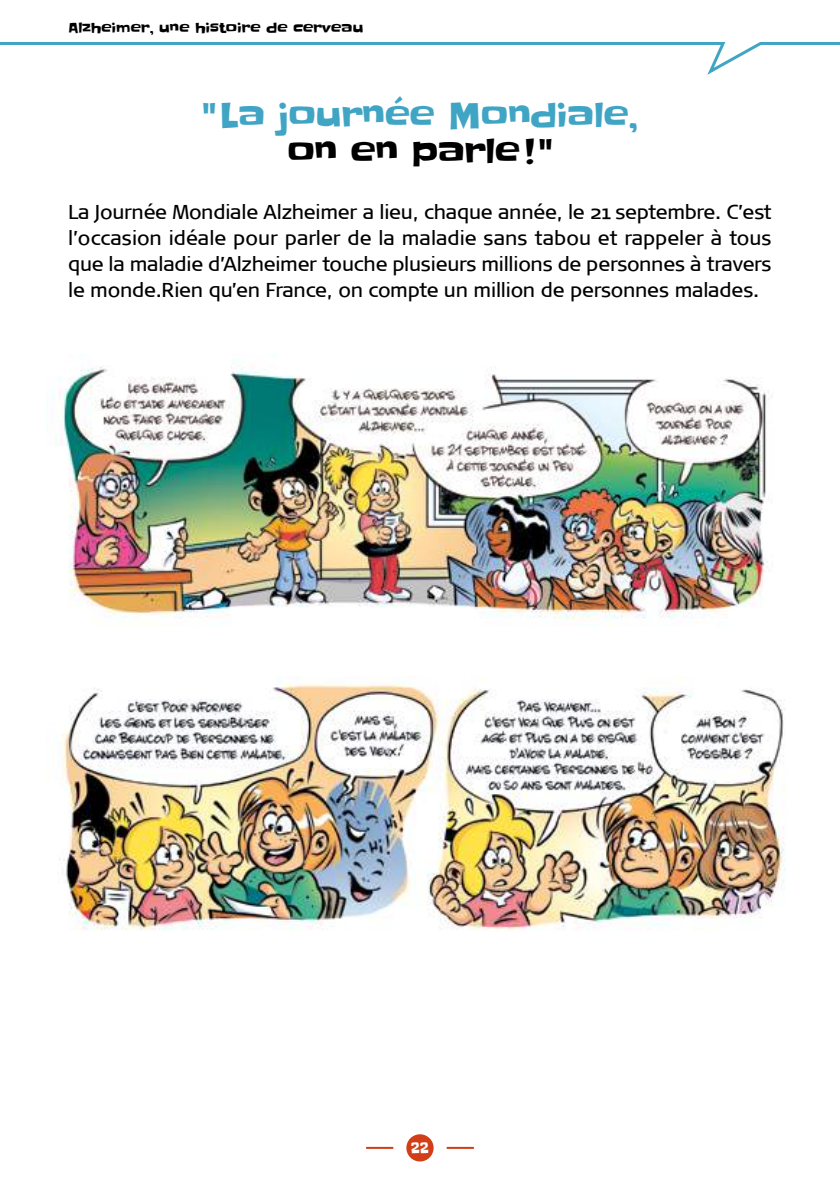
<style>
.page{position:relative;width:840px;height:1191px;background:#fff}
.page>*{position:absolute;margin:0;border:0;box-sizing:border-box;transform-origin:0 0}
.t1{font:34px "Slackey";letter-spacing:-.01em;color:#40a5c4}
.t2{font:34px "Slackey";letter-spacing:-.01em;color:#000}
.t3{font:20px/26px "Signa Normal";letter-spacing:-.01em;color:#000;text-align:justify}
.t4{font:14px "Slackey";color:#000}
.t5{font:14px "Slackey";color:#fff}
</style>
<div class="page">
<div style="left:406px;top:1134px;width:27px;height:27px;background:#d13e17;border-radius:50%"></div>
<hr style="left:366px;top:1146px;width:27px;height:2px;background:#d13e17">
<hr style="left:446px;top:1146px;width:27px;height:2px;background:#d13e17">
<svg style="left:0;top:42px;width:839px;height:33px"></svg>
<img style="left:47px;top:367px;width:725px;height:257px">
<img style="left:59px;top:676px;width:726px;height:254px">
<p class="t4" style="left:68px;top:18px;width:296px">Alzheimer, une histoire de cerveau</p>
<h1 class="t1" style="left:202px;top:92px;width:437px">"La journée Mondiale,</h1>
<h1 class="t2" style="left:287px;top:128px;width:266px">on en parle! "</h1>
<p class="t3" style="left:68px;top:199px;width:704px">La Journée Mondiale Alzheimer a lieu, chaque année, le 21 septembre. C’est l’occasion idéale pour parler de la maladie sans tabou et rappeler à tous que la maladie d’Alzheimer touche plusieurs millions de personnes à travers le monde.Rien qu’en France, on compte un million de personnes malades.</p>
<p class="t5" style="left:410px;top:1138px;width:20px">22</p>
</div>
